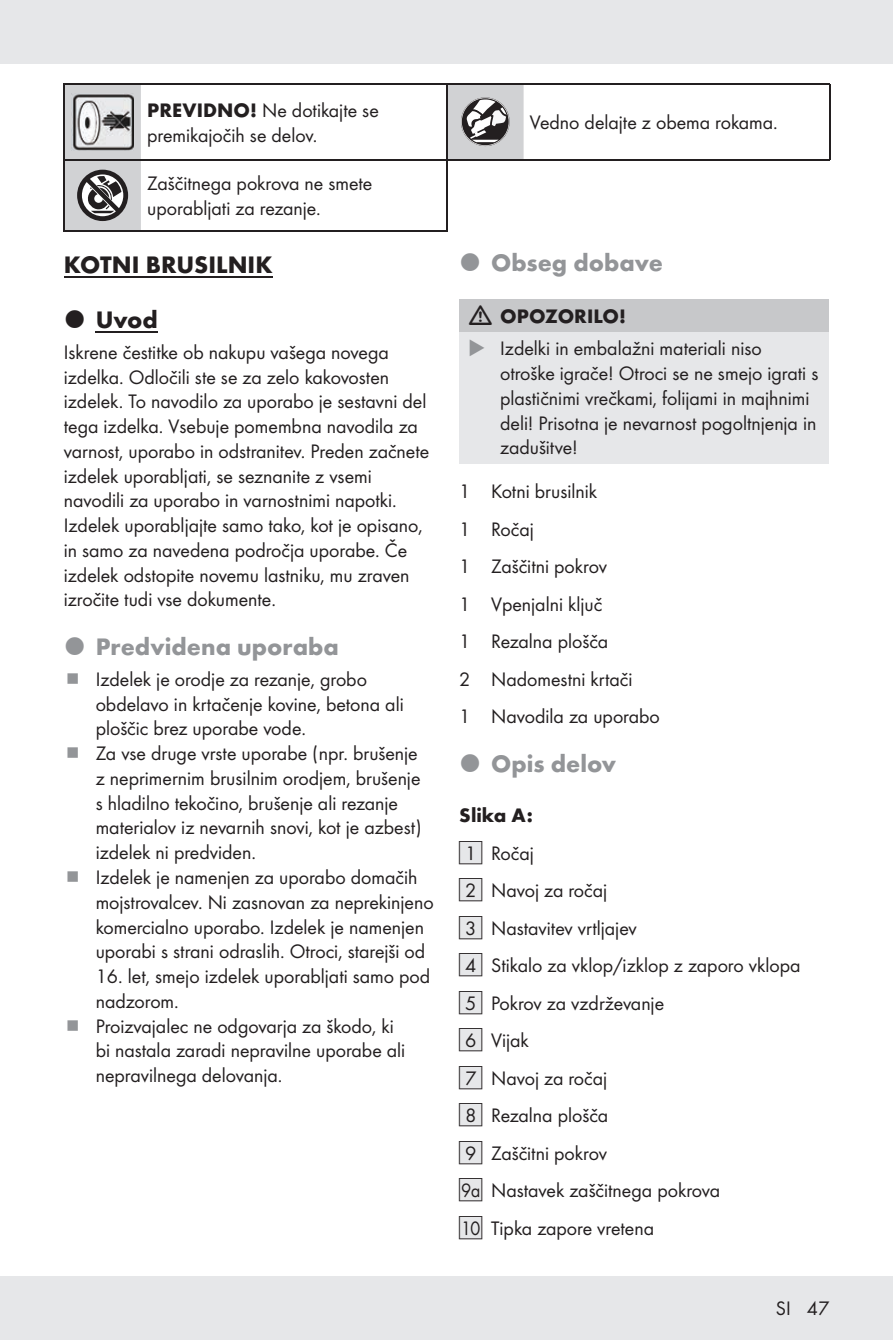
<style>
.page{position:relative;width:893px;height:1340px;background:#fff}
.page>*{position:absolute;margin:0;border:0;box-sizing:border-box;transform-origin:0 0}
.t1{font:700 24.75px "Futura";color:#939598}
.t2{font:700 24.75px "Futura";color:#231f20}
.t3{font:20.25px/24.8px "Futura Boo";color:#231f20}
.t4{font:700 20.25px "Futura";color:#231f20}
.s1{font-family:"Futura";font-weight:700}
.s2{color:#939598}
.s3{font-family:"IMP Lidl Num Box";font-size:17.78px;color:#e6e7e9}
.s4{font-family:"IMP Lidl Num Box";font-size:17.78px}
</style>
<div class="page">
<div style="left:0;top:1276px;width:893px;height:63px;background:#e6e7e9"></div>
<div style="left:0;top:0;width:893px;height:64px;background:#e6e7e9"></div>
<svg style="left:65px;top:84px;width:459px;height:146px"></svg>
<hr style="left:64px;top:83px;width:77px;height:1px;background:#231f20">
<hr style="left:141px;top:83px;width:306px;height:1px;background:#231f20">
<hr style="left:64px;top:159px;width:77px;height:2px;background:#231f20">
<hr style="left:141px;top:159px;width:306px;height:2px;background:#231f20">
<hr style="left:447px;top:159px;width:77px;height:2px;background:#231f20">
<hr style="left:524px;top:159px;width:306px;height:2px;background:#231f20">
<hr style="left:64px;top:230px;width:77px;height:1px;background:#231f20">
<hr style="left:141px;top:230px;width:307px;height:1px;background:#231f20">
<hr style="left:64px;top:84px;width:1px;height:75px;background:#231f20">
<hr style="left:64px;top:161px;width:1px;height:69px;background:#231f20">
<hr style="left:446px;top:161px;width:2px;height:69px;background:#231f20">
<hr style="left:446px;top:84px;width:2px;height:75px;background:#231f20">
<hr style="left:829px;top:84px;width:1px;height:75px;background:#231f20">
<hr style="left:447px;top:83px;width:77px;height:1px;background:#231f20">
<hr style="left:524px;top:83px;width:306px;height:1px;background:#231f20">
<img style="left:71px;top:93px;width:63px;height:57px">
<svg style="left:461px;top:87px;width:49px;height:59px"></svg>
<svg style="left:77px;top:170px;width:51px;height:51px"></svg>
<hr style="left:64px;top:277px;width:209px;height:1px;background:#231f20">
<hr style="left:96px;top:331px;width:62px;height:2px;background:#231f20">
<div style="left:459px;top:299px;width:370px;height:32px;background:#c7c8ca"></div>
<div style="left:459px;top:331px;width:370px;height:132px;background:#e6e7e9"></div>
<p class="t3" style="left:147px;top:97px;width:233px"><span class="s1">PREVIDNO!</span> Ne dotikajte se premikajočih se delov.</p>
<p class="t3" style="left:147px;top:170px;width:227px">Zaščitnega pokrova ne smete uporabljati za rezanje.</p>
<p class="t2" style="left:64px;top:246px;width:210px">KOTNI BRUSILNIK</p>
<p class="t2" style="left:96px;top:301px;width:64px">Uvod</p>
<p class="t3" style="left:64px;top:338px;width:367px">Iskrene čestitke ob nakupu vašega novega izdelka. Odločili ste se za zelo kakovosten izdelek. To navodilo za uporabo je sestavni del tega izdelka. Vsebuje pomembna navodila za varnost, uporabo in odstranitev. Preden začnete izdelek uporabljati, se seznanite z vsemi navodili za uporabo in varnostnimi napotki.<br>Izdelek uporabljajte samo tako, kot je opisano, in samo za navedena področja uporabe. Če izdelek odstopite novemu lastniku, mu zraven izročite tudi vse dokumente.</p>
<p class="t1" style="left:96px;top:628px;width:245px">Predvidena uporaba</p>
<p class="t3" style="left:96px;top:665px;width:339px">Izdelek je orodje za rezanje, grobo obdelavo in krtačenje kovine, betona ali ploščic brez uporabe vode.<br>Za vse druge vrste uporabe (npr. brušenje<br>z neprimernim brusilnim orodjem, brušenje<br>s hladilno tekočino, brušenje ali rezanje materialov iz nevarnih snovi, kot je azbest) izdelek ni predviden.<br>Izdelek je namenjen za uporabo domačih mojstrovalcev. Ni zasnovan za neprekinjeno komercialno uporabo. Izdelek je namenjen uporabi s strani odraslih. Otroci, starejši od</p>
<p class="t3" style="left:96px;top:962px;width:336px">16. let, smejo izdelek uporabljati samo pod nadzorom.<br>Proizvajalec ne odgovarja za škodo, ki<br>bi nastala zaradi nepravilne uporabe ali nepravilnega delovanja.</p>
<p class="t3" style="left:530px;top:109px;width:249px">Vedno delajte z obema rokama.</p>
<p class="t1" style="left:491px;top:244px;width:173px">Obseg dobave</p>
<p class="t4" style="left:500px;top:301px;width:127px">OPOZORILO!</p>
<p class="t3" style="left:500px;top:335px;width:320px;text-indent:-32px"><span class="s2">◆</span> Izdelki in embalažni materiali niso otroške igrače! Otroci se ne smejo igrati s plastičnimi vrečkami, folijami in majhnimi deli! Prisotna je nevarnost pogoltnjenja in zadušitve!</p>
<p class="t3" style="left:459px;top:471px;width:202px;line-height:37.6px">1 Kotni brusilnik<br>1 Ročaj<br>1 Zaščitni pokrov<br>1 Vpenjalni ključ<br>1 Rezalna plošča<br>2 Nadomestni krtači<br>1 Navodila za uporabo</p>
<p class="t1" style="left:491px;top:745px;width:127px">Opis delov</p>
<p class="t4" style="left:459px;top:800px;width:75px">Slika A:</p>
<p class="t3" style="left:459px;top:833px;width:343px;line-height:37.6px"><span class="s3">[</span><span class="s4">1]</span> Ročaj<br><span class="s3">[</span><span class="s4">2]</span> Navoj za ročaj<br><span class="s3">[</span><span class="s4">3]</span> Nastavitev vrtljajev<br><span class="s3">[</span><span class="s4">4]</span> Stikalo za vklop/izklop z zaporo vklopa <span class="s3">[</span><span class="s4">5]</span> Pokrov za vzdrževanje<br><span class="s3">[</span><span class="s4">6]</span> Vijak<br><span class="s3">[</span><span class="s4">7]</span> Navoj za ročaj<br><span class="s3">[</span><span class="s4">8]</span> Rezalna plošča<br><span class="s3">[</span><span class="s4">9]</span> Zaščitni pokrov<br><span class="s3">[</span><span class="s4">]</span> Nastavek zaščitnega pokrova<br><span class="s3">[</span><span class="s4">]</span> Tipka zapore vretena</p>
<p class="t3" style="left:776px;top:1295px;width:55px">SI 47</p>
</div>
